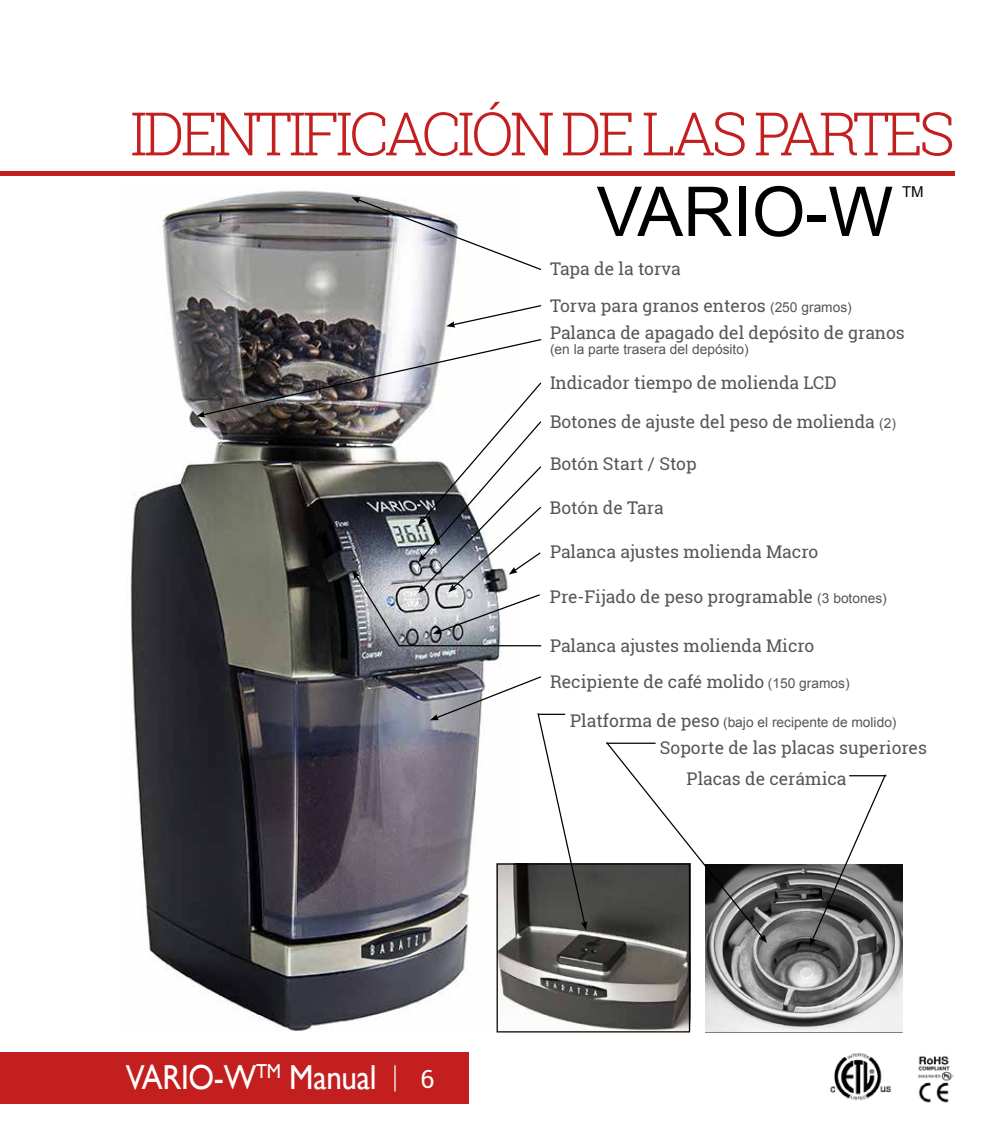
<style>
.page{position:relative;width:1000px;height:1125px;background:#fff}
.page>*{position:absolute;margin:0;border:0;box-sizing:border-box;transform-origin:0 0}
.t1{font:68.75px "Arial";color:#000}
.t2{font:300 60px "Roboto Slab";letter-spacing:-.07em;color:#c41f1f}
.t3{font:34.75px "Gill Sans";letter-spacing:-.01em;color:#fff;scale:.9 1}
.t4{font:25px "Roboto Slab";color:#fff}
.t5{font:17.5px "Roboto Slab";color:#565656}
.t6{font:15px "Arial";color:#000}
.t7{font:13.75px "Arial";color:#565656}
.s1{font-family:"Arial";font-size:13.75px}
.s2{font-family:"Roboto Slab";font-size:17.5px}
</style>
<div class="page">
<div style="left:0;top:1053px;width:469px;height:51px;background:#c41f1f"></div>
<hr style="left:394px;top:1065px;width:2px;height:27px;background:#fff">
<img style="left:130px;top:190px;width:372px;height:842px">
<hr style="left:1px;top:172px;width:954px;height:4px;background:#c41f1f">
<img style="left:830px;top:1053px;width:62px;height:48px">
<img style="left:918px;top:1056px;width:35px;height:47px">
<svg style="left:351px;top:197px;width:190px;height:74px"></svg>
<svg style="left:446px;top:304px;width:96px;height:24px"></svg>
<img style="left:705px;top:865px;width:198px;height:167px">
<svg style="left:606px;top:742px;width:161px;height:201px"></svg>
<svg style="left:810px;top:774px;width:77px;height:173px"></svg>
<img style="left:499px;top:865px;width:189px;height:165px">
<div style="left:497px;top:863px;width:193px;height:169px;border:1px solid #000"></div>
<svg style="left:430px;top:675px;width:157px;height:255px"></svg>
<svg style="left:196px;top:338px;width:346px;height:310px"></svg>
<h2 class="t2" style="left:130px;top:92px;width:827px">IDENTIFICACIÓN DE LAS PARTES</h2>
<h1 class="t1" style="left:597px;top:164px;width:298px">VARIO-W</h1>
<p class="t6" style="left:902px;top:181px;width:23px">TM</p>
<p class="t5" style="left:550px;top:257px;width:132px">Tapa de la torva</p>
<p class="t5" style="left:550px;top:293px;width:303px">Torva para granos enteros <span class="s1">(250 gramos)</span></p>
<p class="t5" style="left:550px;top:320px;width:356px">Palanca de apagado del depósito de granos</p>
<p class="t7" style="left:550px;top:339px;width:200px">(en la parte trasera del depósito)</p>
<p class="t5" style="left:550px;top:371px;width:288px">Indicador tiempo de molienda LCD</p>
<p class="t5" style="left:550px;top:410px;width:348px">Botones de ajuste del peso de molienda <span class="s1">(2)</span></p>
<p class="t5" style="left:550px;top:452px;width:148px">Botón Start / Stop</p>
<p class="t5" style="left:550px;top:495px;width:115px">Botón de Tara</p>
<p class="t5" style="left:550px;top:540px;width:270px">Palanca ajustes molienda Macro</p>
<p class="t5" style="left:550px;top:585px;width:338px">Pre-Fijado de peso programable <span class="s1">(3 botones)</span></p>
<p class="t5" style="left:550px;top:634px;width:266px">Palanca ajustes molienda Micro</p>
<p class="t5" style="left:550px;top:669px;width:301px">Recipiente de café molido <span class="s1">(150 gramos)</span></p>
<p class="t7" style="left:570px;top:713px;width:328px"><span class="s2">Platforma de peso</span> (bajo el recipente de molido)</p>
<p class="t5" style="left:660px;top:736px;width:269px">Soporte de las placas superiores</p>
<h3 class="t3" style="left:126px;top:1057px;width:280px">VARIO-W<sup>TM</sup> Manual</h3>
<h3 class="t4" style="left:420px;top:1061px;width:15px">6</h3>
<p class="t5" style="left:687px;top:766px;width:162px">Placas de cerámica</p>
</div>
